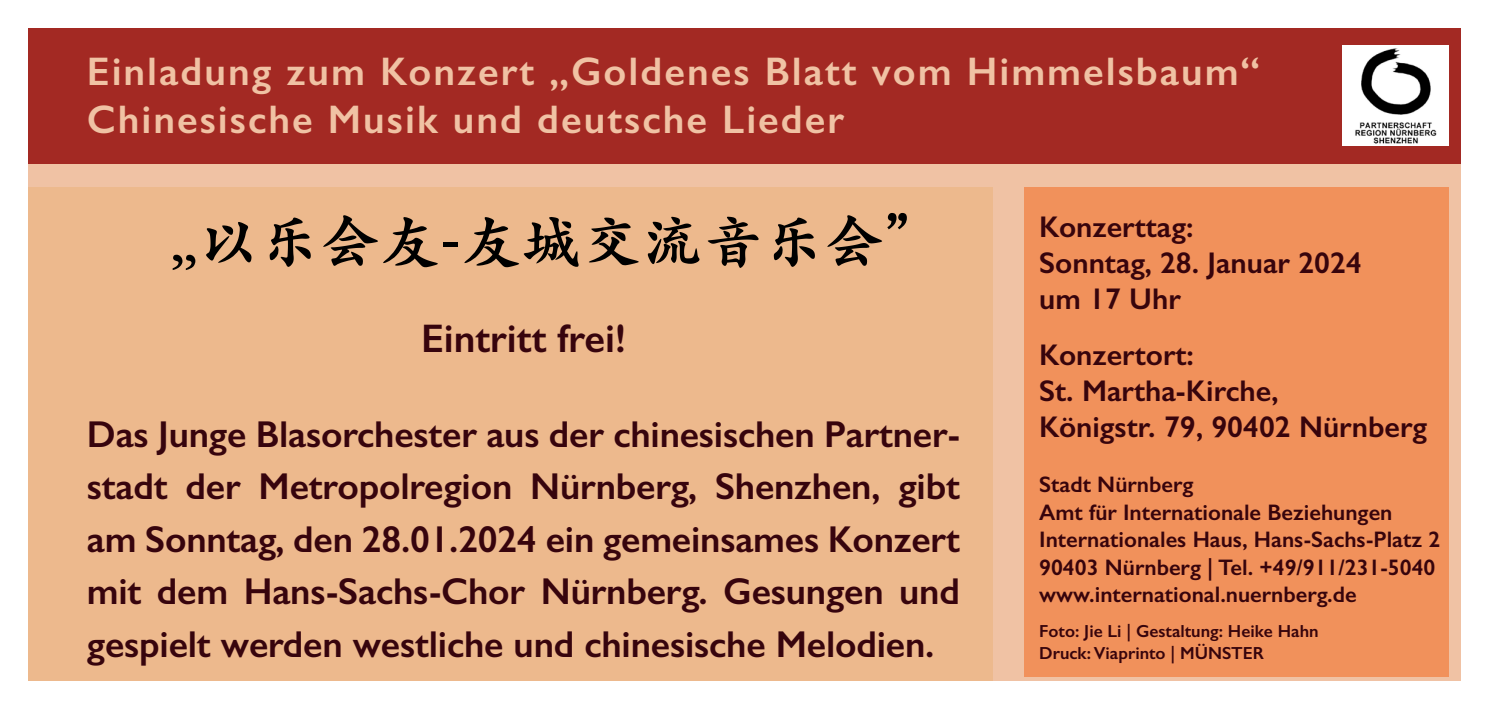
<style>
.page{position:relative;width:1489px;height:709px;background:#fff}
.page>*{position:absolute;margin:0;border:0;box-sizing:border-box;transform-origin:0 0}
.t1{font:900 57.5px "ST Kaiti SC";letter-spacing:.05em;color:#000}
.t2{font:600 40px "Gill Sans";letter-spacing:.05em;color:#f0c2a4}
.t3{font:600 40px "Gill Sans";color:#37040d}
.t4{font:600 37.5px/52.5px "Gill Sans";letter-spacing:-.005em;color:#37040d;text-align:justify}
.t5{font:600 30px "Gill Sans";color:#37040c}
.t6{font:600 22.5px "Gill Sans";color:#37040c}
.t7{font:600 17.5px "Gill Sans";color:#37040c}
</style>
<div class="page">
<div style="left:28px;top:164px;width:1432px;height:516px;background:#f0c2a4"></div>
<div style="left:28px;top:187px;width:964px;height:493px;background:#edb98d"></div>
<div style="left:28px;top:28px;width:1432px;height:136px;background:#a32923"></div>
<img style="left:1342px;top:45px;width:105px;height:100px">
<div style="left:1024px;top:187px;width:424px;height:490px;background:#f1915b"></div>
<p class="t2" style="left:87px;top:47px;width:1174px">Einladung zum Konzert „Goldenes Blatt vom Himmelsbaum“</p>
<p class="t2" style="left:87px;top:95px;width:759px">Chinesische Musik und deutsche Lieder</p>
<p class="t1" style="left:171px;top:206px;width:739px">„以乐会友-友城交流音乐会”</p>
<p class="t5" style="left:1039px;top:209px;width:156px">Konzerttag:</p>
<p class="t5" style="left:1039px;top:245px;width:324px">Sonntag, 28. Januar 2024</p>
<p class="t5" style="left:1039px;top:281px;width:143px">um 17 Uhr</p>
<p class="t5" style="left:1039px;top:337px;width:156px">Konzertort:</p>
<p class="t5" style="left:1039px;top:373px;width:241px">St. Martha-Kirche,</p>
<p class="t5" style="left:1039px;top:409px;width:389px">Königstr. 79, 90402 Nürnberg</p>
<p class="t6" style="left:1039px;top:471px;width:156px">Stadt Nürnberg</p>
<p class="t6" style="left:1039px;top:498px;width:355px">Amt für Internationale Beziehungen</p>
<p class="t6" style="left:1039px;top:526px;width:402px">Internationales Haus, Hans-Sachs-Platz 2</p>
<p class="t6" style="left:1039px;top:553px;width:398px">90403 Nürnberg | Tel. +49/911/231-5040</p>
<p class="t6" style="left:1039px;top:580px;width:319px">www.international.nuernberg.de</p>
<p class="t7" style="left:1039px;top:620px;width:281px">Foto: Jie Li | Gestaltung: Heike Hahn</p>
<p class="t7" style="left:1039px;top:643px;width:226px">Druck: Viaprinto | MÜNSTER</p>
<p class="t3" style="left:421px;top:314px;width:206px">Eintritt frei!</p>
<p class="t4" style="left:87px;top:407px;width:874px">Das Junge Blasorchester aus der chinesischen Partner&shy;stadt der Metropolregion Nürnberg, Shenzhen, gibt am Sonntag, den 28.01.2024 ein gemeinsames Konzert mit dem Hans-Sachs-Chor Nürnberg. Gesungen und gespielt werden westliche und chinesische Melodien.</p>
</div>
